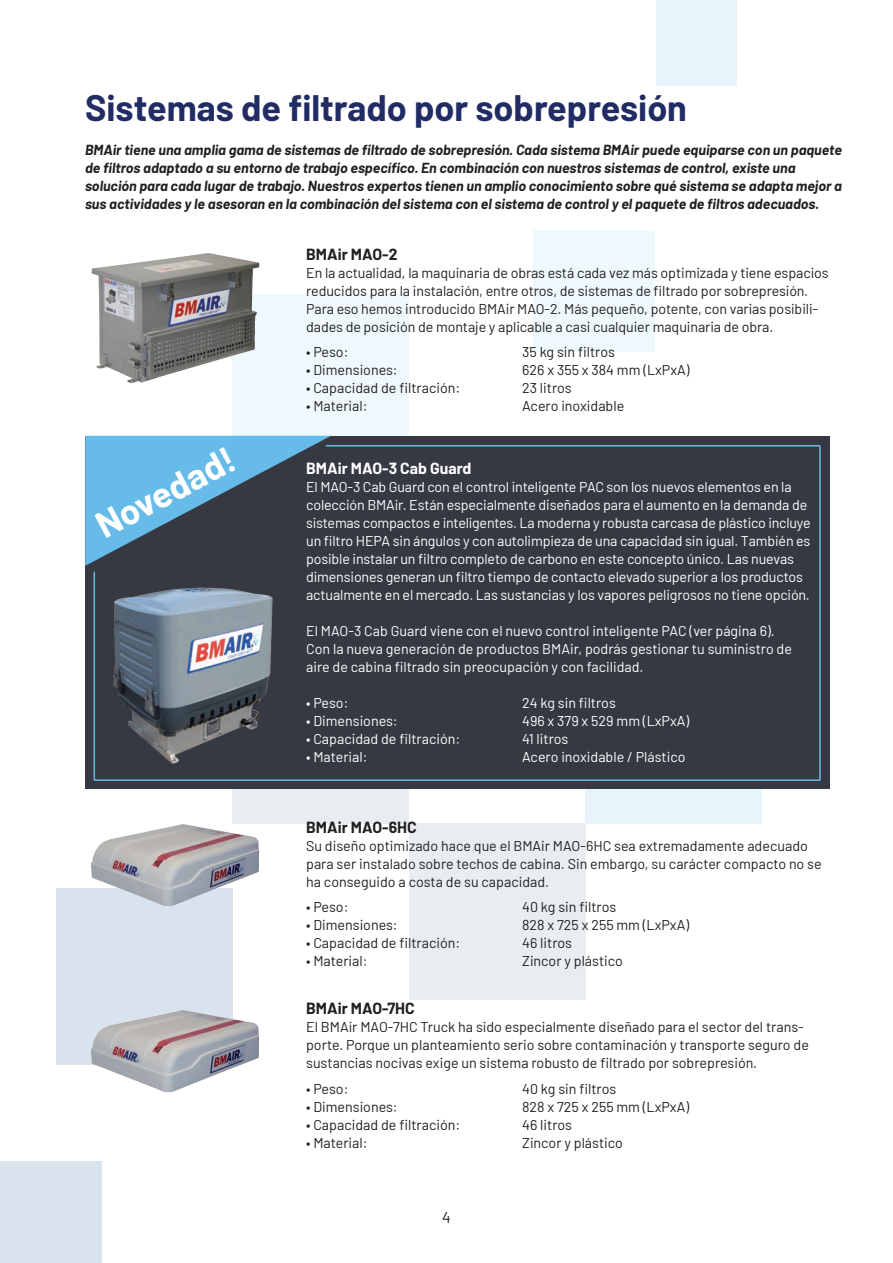
<style>
.page{position:relative;width:893px;height:1263px;background:#fff}
.page>*{position:absolute;margin:0;border:0;box-sizing:border-box;transform-origin:0 0}
.t1{font:700 36px "Barlow";color:#212b64}
.t2{font:700 36px "Barlow";color:#fff}
.t3{font:700 15.75px "Barlow";color:#231f20}
.t4{font:700 15.75px "Barlow";color:#fff}
.t5{font:15.75px "Barlow";color:#231f20}
.t6{font:14.25px/18px "Barlow";color:#231f20}
.t7{font:14.25px/18px "Barlow";letter-spacing:-.01em;color:#fff}
.t8{font:italic 700 14.25px/18px "Barlow";color:#231f20}
</style>
<div class="page">
<div style="left:232px;top:294px;width:177px;height:177px;background:#eff9fd"></div>
<div style="left:533px;top:230px;width:122px;height:122px;background:#eff9fd"></div>
<div style="left:656px;top:0;width:81px;height:86px;background:#e8f4fb"></div>
<div style="left:232px;top:647px;width:177px;height:177px;background:#e7edf1"></div>
<div style="left:585px;top:647px;width:177px;height:177px;background:#e8f4fb"></div>
<div style="left:56px;top:888px;width:176px;height:176px;background:#d9e3ee"></div>
<div style="left:0;top:1161px;width:102px;height:102px;background:#d9e3ee"></div>
<div style="left:409px;top:824px;width:176px;height:176px;background:#e7edf1"></div>
<div style="left:85px;top:436px;width:744px;height:353px;background:#363942"></div>
<svg style="left:85px;top:436px;width:246px;height:130px;background:#64b6e2"></svg>
<img style="left:91px;top:253px;width:169px;height:130px">
<svg style="left:93px;top:444px;width:728px;height:337px"></svg>
<img style="left:91px;top:824px;width:168px;height:88px">
<img style="left:85px;top:1005px;width:174px;height:88px">
<img style="left:110px;top:581px;width:167px;height:187px">
<h1 class="t1" style="left:85px;top:81px;width:603px">Sistemas de filtrado por sobrepresión</h1>
<p class="t8" style="left:85px;top:139px;width:758px">BMAir tiene una amplia gama de sistemas de filtrado de sobrepresión. Cada sistema BMAir puede equiparse con un paquete de filtros adaptado a su entorno de trabajo específico. En combinación con nuestros sistemas de control, existe una solución para cada lugar de trabajo. Nuestros expertos tienen un amplio conocimiento sobre qué sistema se adapta mejor a sus actividades y le asesoran en la combinación del sistema con el sistema de control y el paquete de filtros adecuados.</p>
<p class="t3" style="left:306px;top:243px;width:93px">BMAir MAO-2</p>
<p class="t6" style="left:306px;top:263px;width:524px">En la actualidad, la maquinaria de obras está cada vez más optimizada y tiene espacios reducidos para la instalación, entre otros, de sistemas de filtrado por sobrepresión.<br>Para eso hemos introducido BMAir MAO-2. Más pequeño, potente, con varias posibili&shy;dades de posición de montaje y aplicable a casi cualquier maquinaria de obra.</p>
<p class="t6" style="left:306px;top:342px;width:44px">• Peso:</p>
<p class="t6" style="left:522px;top:342px;width:94px">35 kg sin filtros</p>
<p class="t6" style="left:306px;top:360px;width:93px">• Dimensiones:</p>
<p class="t6" style="left:522px;top:360px;width:169px">626 x 355 x 384 mm (LxPxA)</p>
<p class="t6" style="left:306px;top:378px;width:156px">• Capacidad de filtración:</p>
<p class="t6" style="left:522px;top:378px;width:51px">23 litros</p>
<p class="t6" style="left:306px;top:396px;width:63px">• Material:</p>
<p class="t6" style="left:522px;top:396px;width:104px">Acero inoxidable</p>
<h1 class="t2" style="left:86px;top:504px;width:154px;rotate:-28deg">Novedad!</h1>
<p class="t4" style="left:306px;top:457px;width:167px">BMAir MAO-3 Cab Guard</p>
<p class="t7" style="left:306px;top:477px;width:506px">El MAO-3 Cab Guard con el control inteligente PAC son los nuevos elementos en la colección BMAir. Están especialmente diseñados para el aumento en la demanda de sistemas compactos e inteligentes. La moderna y robusta carcasa de plástico incluye un filtro HEPA sin ángulos y con autolimpieza de una capacidad sin igual. También es posible instalar un filtro completo de carbono en este concepto único. Las nuevas dimensiones generan un filtro tiempo de contacto elevado superior a los productos actualmente en el mercado. Las sustancias y los vapores peligrosos no tiene opción.</p>
<p class="t7" style="left:306px;top:621px;width:487px">El MAO-3 Cab Guard viene con el nuevo control inteligente PAC (ver página 6).<br>Con la nueva generación de productos BMAir, podrás gestionar tu suministro de aire de cabina filtrado sin preocupación y con facilidad.</p>
<p class="t7" style="left:306px;top:693px;width:44px">• Peso:</p>
<p class="t7" style="left:522px;top:693px;width:95px">24 kg sin filtros</p>
<p class="t7" style="left:306px;top:711px;width:93px">• Dimensiones:</p>
<p class="t7" style="left:522px;top:711px;width:168px">496 x 379 x 529 mm (LxPxA)</p>
<p class="t7" style="left:306px;top:729px;width:156px">• Capacidad de filtración:</p>
<p class="t7" style="left:522px;top:729px;width:48px">41 litros</p>
<p class="t7" style="left:306px;top:747px;width:63px">• Material:</p>
<p class="t7" style="left:522px;top:747px;width:165px">Acero inoxidable / Plástico</p>
<p class="t3" style="left:306px;top:816px;width:112px">BMAir MAO-6HC</p>
<p class="t6" style="left:306px;top:836px;width:517px">Su diseño optimizado hace que el BMAir MAO-6HC sea extremadamente adecuado para ser instalado sobre techos de cabina. Sin embargo, su carácter compacto no se ha conseguido a costa de su capacidad.</p>
<p class="t6" style="left:306px;top:897px;width:44px">• Peso:</p>
<p class="t6" style="left:522px;top:897px;width:96px">40 kg sin filtros</p>
<p class="t6" style="left:306px;top:915px;width:93px">• Dimensiones:</p>
<p class="t6" style="left:522px;top:915px;width:168px">828 x 725 x 255 mm (LxPxA)</p>
<p class="t6" style="left:306px;top:933px;width:156px">• Capacidad de filtración:</p>
<p class="t6" style="left:522px;top:933px;width:51px">46 litros</p>
<p class="t6" style="left:306px;top:951px;width:63px">• Material:</p>
<p class="t6" style="left:522px;top:951px;width:102px">Zincor y plástico</p>
<p class="t3" style="left:306px;top:997px;width:110px">BMAir MAO-7HC</p>
<p class="t6" style="left:306px;top:1017px;width:504px">El BMAir MAO-7HC Truck ha sido especialmente diseñado para el sector del trans&shy;porte. Porque un planteamiento serio sobre contaminación y transporte seguro de sustancias nocivas exige un sistema robusto de filtrado por sobrepresión.</p>
<p class="t6" style="left:306px;top:1079px;width:44px">• Peso:</p>
<p class="t6" style="left:522px;top:1079px;width:96px">40 kg sin filtros</p>
<p class="t6" style="left:306px;top:1097px;width:93px">• Dimensiones:</p>
<p class="t6" style="left:522px;top:1097px;width:168px">828 x 725 x 255 mm (LxPxA)</p>
<p class="t6" style="left:306px;top:1115px;width:156px">• Capacidad de filtración:</p>
<p class="t6" style="left:522px;top:1115px;width:51px">46 litros</p>
<p class="t6" style="left:306px;top:1133px;width:63px">• Material:</p>
<p class="t6" style="left:522px;top:1133px;width:102px">Zincor y plástico</p>
<p class="t5" style="left:442px;top:1206px;width:10px">4</p>
</div>
